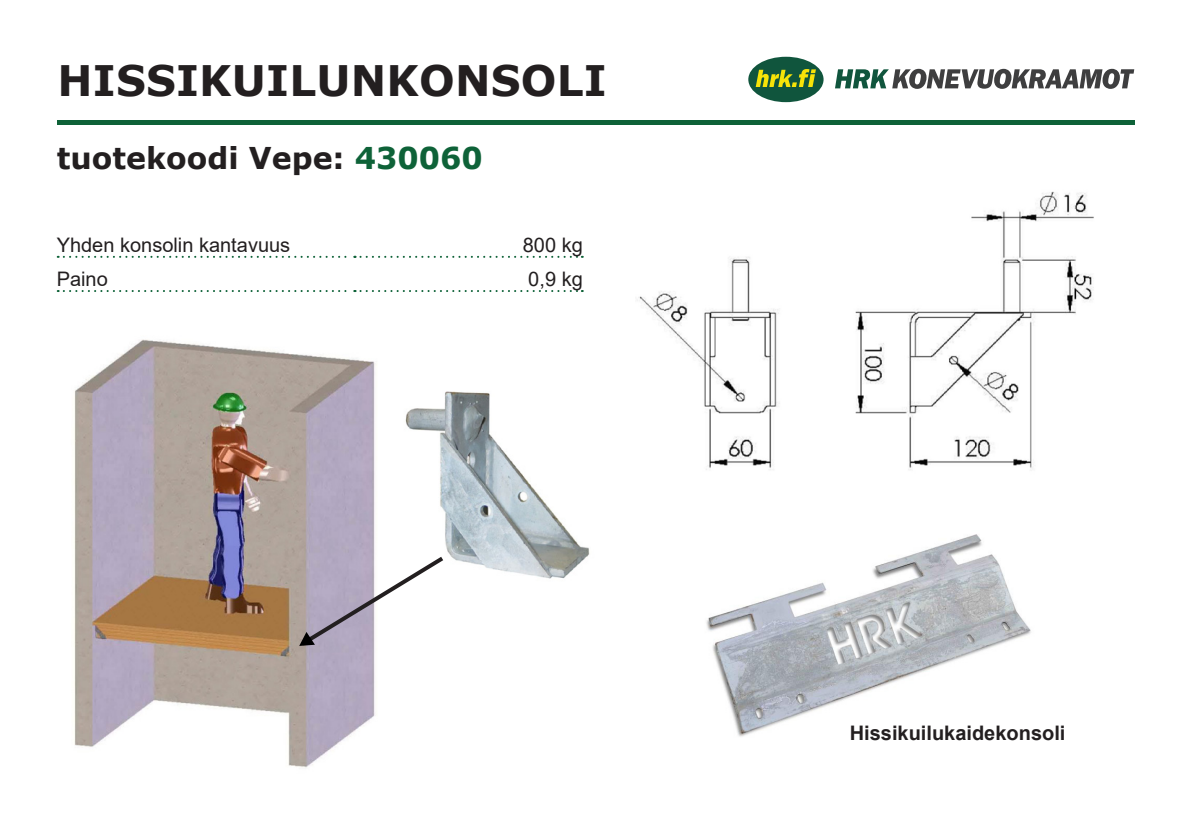
<style>
.page{position:relative;width:1191px;height:840px;background:#fff}
.page>*{position:absolute;margin:0;border:0;box-sizing:border-box;transform-origin:0 0}
.t1{font:700 42px "Verdana";letter-spacing:.005em;color:#231f20}
.t2{font:700 30px "Verdana";color:#231f20}
.HRK_Table_Data_5mm{font:20px "Arial";color:#231f20}
.t3{font:700 20px "Arial";color:#231f20}
.s1{color:#0e6238}
</style>
<div class="page">
<svg style="left:58px;top:256px;width:525px;height:2px"></svg>
<svg style="left:58px;top:290px;width:525px;height:2px"></svg>
<hr style="left:57px;top:120px;width:1077px;height:4px;background:#0e6238">
<svg style="left:835px;top:69px;width:299px;height:20px"></svg>
<div style="left:748px;top:57px;width:75px;height:45px;background:#10553d;border-radius:50%"></div>
<svg style="left:755px;top:69px;width:61px;height:18px"></svg>
<img style="left:74px;top:339px;width:302px;height:429px">
<img style="left:637px;top:191px;width:457px;height:279px">
<img style="left:706px;top:534px;width:325px;height:203px">
<img style="left:405px;top:391px;width:185px;height:188px">
<svg style="left:297px;top:552px;width:151px;height:96px"></svg>
<p class="t1" style="left:57px;top:51px;width:551px">HISSIKUILUNKONSOLI</p>
<p class="t2" style="left:57px;top:137px;width:428px">tuotekoodi Vepe: <span class="s1">430060</span></p>
<p class="HRK_Table_Data_5mm" style="left:57px;top:231px;width:235px">Yhden konsolin kantavuus</p>
<p class="HRK_Table_Data_5mm" style="left:523px;top:231px;width:62px">800 kg</p>
<p class="HRK_Table_Data_5mm" style="left:57px;top:265px;width:53px">Paino</p>
<p class="HRK_Table_Data_5mm" style="left:528px;top:265px;width:56px">0,9 kg</p>
<p class="t3" style="left:849px;top:718px;width:217px">Hissikuilukaidekonsoli</p>
</div>
